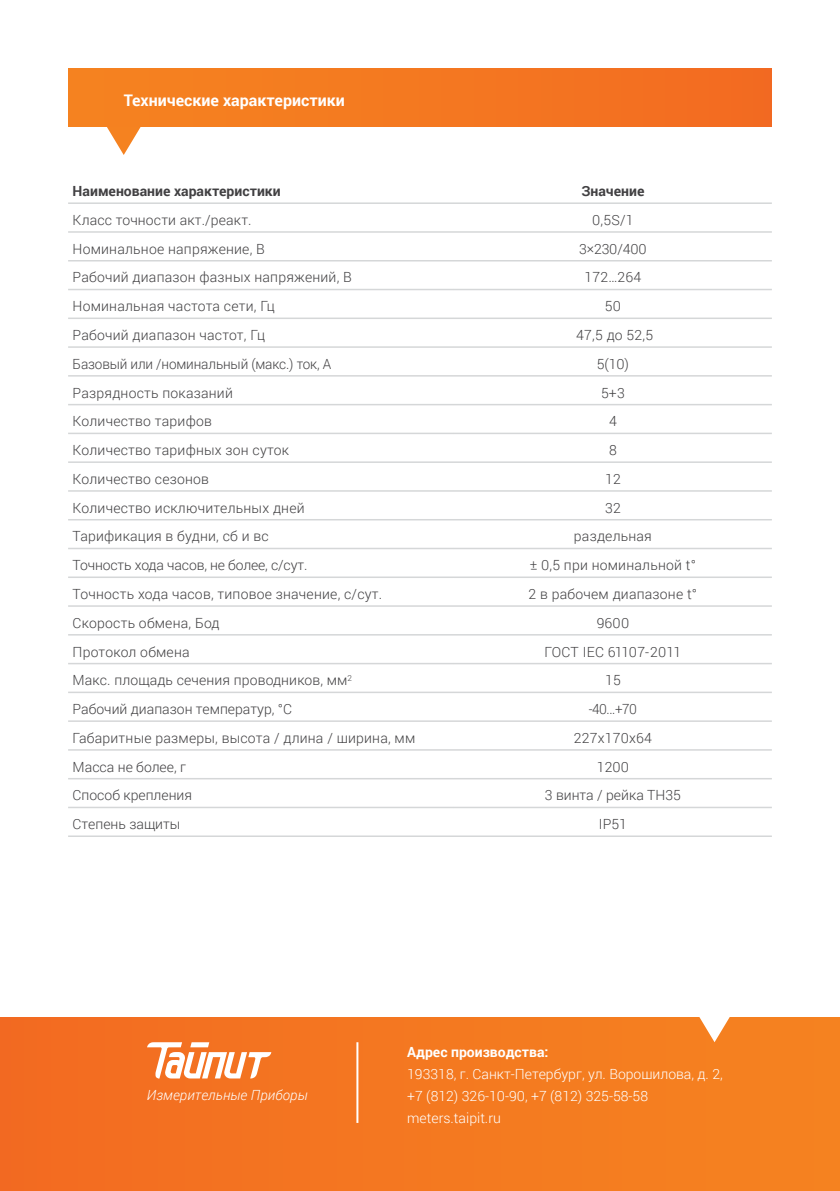
<style>
.page{position:relative;width:840px;height:1191px;background:#fff}
.page>*{position:absolute;margin:0;border:0;box-sizing:border-box;transform-origin:0 0}
.t1{font:700 16px "Roboto";color:#fff}
.t2{font:300 14px "Roboto";letter-spacing:.015em;color:#414042}
.t3{font:300 14px/22px "Roboto";color:#fff}
.t4{font:300 14px "Roboto";letter-spacing:-.01em;color:#414042}
.t5{font:700 14px "Roboto";color:#414042}
.t6{font:italic 300 14px "Roboto";letter-spacing:.01em;color:#fff}
.t7{font:700 14px "Roboto";color:#fff}
.t8{font:300 14px "Roboto";letter-spacing:.015em;color:#414042;scale:.96 1}
</style>
<div class="page">
<div style="left:68px;top:68px;width:703px;height:59px;background:#f47820"></div>
<div style="left:0;top:1017px;width:839px;height:174px;background:linear-gradient(to right,#f36b21,#f58420)"></div>
<svg style="left:107px;top:127px;width:34px;height:28px"></svg>
<svg style="left:697px;top:1017px;width:34px;height:25px"></svg>
<svg style="left:147px;top:1042px;width:124px;height:36px"></svg>
<hr style="left:356px;top:1042px;width:2px;height:81px;background:#fff">
<hr style="left:68px;top:202px;width:385px;height:2px;background:#d5d7d8">
<hr style="left:453px;top:202px;width:318px;height:2px;background:#d5d7d8">
<hr style="left:68px;top:231px;width:385px;height:2px;background:#d5d7d8">
<hr style="left:453px;top:231px;width:318px;height:2px;background:#d5d7d8">
<hr style="left:68px;top:260px;width:385px;height:1px;background:#d5d7d8">
<hr style="left:453px;top:260px;width:318px;height:1px;background:#d5d7d8">
<hr style="left:68px;top:289px;width:385px;height:1px;background:#d5d7d8">
<hr style="left:453px;top:289px;width:318px;height:1px;background:#d5d7d8">
<hr style="left:68px;top:317px;width:385px;height:2px;background:#d5d7d8">
<hr style="left:453px;top:317px;width:318px;height:2px;background:#d5d7d8">
<hr style="left:68px;top:346px;width:385px;height:2px;background:#d5d7d8">
<hr style="left:453px;top:346px;width:318px;height:2px;background:#d5d7d8">
<hr style="left:68px;top:375px;width:385px;height:1px;background:#d5d7d8">
<hr style="left:453px;top:375px;width:318px;height:1px;background:#d5d7d8">
<hr style="left:68px;top:404px;width:385px;height:1px;background:#d5d7d8">
<hr style="left:453px;top:404px;width:318px;height:1px;background:#d5d7d8">
<hr style="left:68px;top:432px;width:385px;height:2px;background:#d5d7d8">
<hr style="left:453px;top:432px;width:318px;height:2px;background:#d5d7d8">
<hr style="left:68px;top:461px;width:385px;height:2px;background:#d5d7d8">
<hr style="left:453px;top:461px;width:318px;height:2px;background:#d5d7d8">
<hr style="left:68px;top:490px;width:385px;height:2px;background:#d5d7d8">
<hr style="left:453px;top:490px;width:318px;height:2px;background:#d5d7d8">
<hr style="left:68px;top:519px;width:385px;height:1px;background:#d5d7d8">
<hr style="left:453px;top:519px;width:318px;height:1px;background:#d5d7d8">
<hr style="left:68px;top:548px;width:385px;height:1px;background:#d5d7d8">
<hr style="left:453px;top:548px;width:318px;height:1px;background:#d5d7d8">
<hr style="left:68px;top:576px;width:385px;height:2px;background:#d5d7d8">
<hr style="left:453px;top:576px;width:318px;height:2px;background:#d5d7d8">
<hr style="left:68px;top:605px;width:385px;height:2px;background:#d5d7d8">
<hr style="left:453px;top:605px;width:318px;height:2px;background:#d5d7d8">
<hr style="left:68px;top:634px;width:385px;height:1px;background:#d5d7d8">
<hr style="left:453px;top:634px;width:318px;height:1px;background:#d5d7d8">
<hr style="left:68px;top:663px;width:385px;height:1px;background:#d5d7d8">
<hr style="left:453px;top:663px;width:318px;height:1px;background:#d5d7d8">
<hr style="left:68px;top:691px;width:385px;height:2px;background:#d5d7d8">
<hr style="left:453px;top:691px;width:318px;height:2px;background:#d5d7d8">
<hr style="left:68px;top:720px;width:385px;height:2px;background:#d5d7d8">
<hr style="left:68px;top:749px;width:385px;height:1px;background:#d5d7d8">
<hr style="left:68px;top:778px;width:385px;height:1px;background:#d5d7d8">
<hr style="left:68px;top:806px;width:385px;height:2px;background:#d5d7d8">
<hr style="left:68px;top:835px;width:385px;height:2px;background:#d5d7d8">
<hr style="left:453px;top:720px;width:318px;height:2px;background:#d5d7d8">
<hr style="left:453px;top:749px;width:318px;height:1px;background:#d5d7d8">
<hr style="left:453px;top:778px;width:318px;height:1px;background:#d5d7d8">
<hr style="left:453px;top:806px;width:318px;height:2px;background:#d5d7d8">
<hr style="left:453px;top:835px;width:318px;height:2px;background:#d5d7d8">
<p class="t1" style="left:124px;top:89px;width:222px">Технические характеристики</p>
<p class="t5" style="left:73px;top:181px;width:209px">Наименование характеристики</p>
<p class="t5" style="left:581px;top:181px;width:65px">Значение</p>
<p class="t2" style="left:73px;top:210px;width:180px">Класс точности акт./реакт.</p>
<p class="t2" style="left:592px;top:210px;width:43px">0,5S/1</p>
<p class="t2" style="left:73px;top:239px;width:194px">Номинальное напряжение, В</p>
<p class="t2" style="left:579px;top:239px;width:69px">3×230/400</p>
<p class="t2" style="left:73px;top:268px;width:280px">Рабочий диапазон фазных напряжений, В</p>
<p class="t2" style="left:584px;top:268px;width:58px">172…264</p>
<p class="t2" style="left:73px;top:296px;width:203px">Номинальная частота сети, Гц</p>
<p class="t2" style="left:604px;top:296px;width:18px">50</p>
<p class="t2" style="left:73px;top:325px;width:194px">Рабочий диапазон частот, Гц</p>
<p class="t2" style="left:576px;top:325px;width:78px">47,5 до 52,5</p>
<p class="t4" style="left:73px;top:354px;width:260px">Базовый или /номинальный (макс.) ток, А</p>
<p class="t2" style="left:596px;top:354px;width:33px">5(10)</p>
<p class="t2" style="left:73px;top:383px;width:162px">Разрядность показаний</p>
<p class="t2" style="left:600px;top:383px;width:25px">5+3</p>
<p class="t2" style="left:73px;top:412px;width:141px">Количество тарифов</p>
<p class="t2" style="left:608px;top:412px;width:9px">4</p>
<p class="t2" style="left:73px;top:440px;width:218px">Количество тарифных зон суток</p>
<p class="t2" style="left:608px;top:440px;width:9px">8</p>
<p class="t2" style="left:73px;top:469px;width:138px">Количество сезонов</p>
<p class="t2" style="left:604px;top:469px;width:17px">12</p>
<p class="t2" style="left:73px;top:498px;width:233px">Количество исключительных дней</p>
<p class="t2" style="left:604px;top:498px;width:17px">32</p>
<p class="t2" style="left:73px;top:527px;width:197px">Тарификация в будни, сб и вс</p>
<p class="t2" style="left:573px;top:527px;width:79px">раздельная</p>
<p class="t4" style="left:73px;top:555px;width:236px">Точность хода часов, не более, с/сут.</p>
<p class="t2" style="left:529px;top:555px;width:167px">± 0,5 при номинальной t°</p>
<p class="t2" style="left:73px;top:584px;width:311px">Точность хода часов, типовое значение, с/сут.</p>
<p class="t2" style="left:528px;top:584px;width:170px">2 в рабочем диапазоне t°</p>
<p class="t2" style="left:73px;top:613px;width:148px">Скорость обмена, Бод</p>
<p class="t2" style="left:596px;top:613px;width:34px">9600</p>
<p class="t2" style="left:73px;top:642px;width:118px">Протокол обмена</p>
<p class="t2" style="left:544px;top:642px;width:138px">ГОСТ IEC 61107-2011</p>
<p class="t2" style="left:73px;top:670px;width:281px">Макс. площадь сечения проводников, мм<sup>2</sup></p>
<p class="t2" style="left:604px;top:670px;width:17px">15</p>
<p class="t2" style="left:73px;top:699px;width:221px">Рабочий диапазон температур, °С</p>
<p class="t8" style="left:588px;top:699px;width:52px">-40...+70</p>
<p class="t2" style="left:73px;top:728px;width:344px">Габаритные размеры, высота / длина / ширина, мм</p>
<p class="t2" style="left:573px;top:728px;width:80px">227х170х64</p>
<p class="t2" style="left:73px;top:757px;width:115px">Масса не более, г</p>
<p class="t2" style="left:596px;top:757px;width:33px">1200</p>
<p class="t2" style="left:73px;top:785px;width:121px">Способ крепления</p>
<p class="t2" style="left:544px;top:785px;width:138px">3 винта / рейка ТН35</p>
<p class="t2" style="left:73px;top:814px;width:109px">Степень защиты</p>
<p class="t2" style="left:598px;top:814px;width:29px">IP51</p>
<p class="t6" style="left:147px;top:1085px;width:162px">Измерительные Приборы</p>
<p class="t7" style="left:407px;top:1042px;width:143px">Адрес производства:</p>
<p class="t3" style="left:407px;top:1062px;width:317px">193318, г. Санкт-Петербург, ул. Ворошилова, д. 2, +7 (812) 326-10-90, +7 (812) 325-58-58 meters.taipit.ru</p>
</div>
